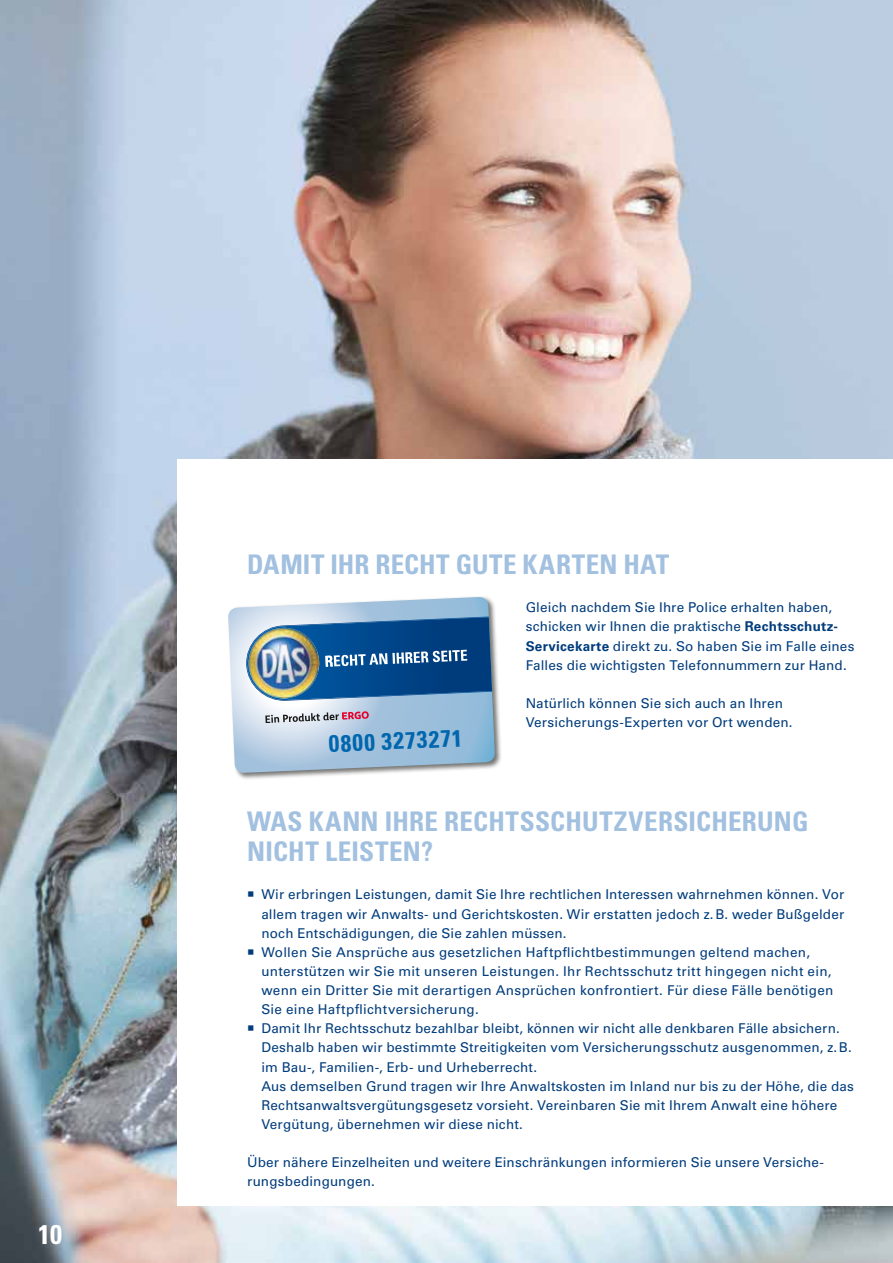
<style>
.page{position:relative;width:893px;height:1263px;background:#fff}
.page>*{position:absolute;margin:0;border:0;box-sizing:border-box;transform-origin:0 0}
.t1{font:700 condensed 27px/29.7px "Univers LT";letter-spacing:.01em;color:#a2c0df}
.t2{font:700 condensed 27px "Univers LT";color:#fff}
.t3{font:700 condensed 23.7px "Univers LT";color:#0066ae}
.t4{font:13.5px/19.2px "Univers LT";letter-spacing:.015em;color:#003c7c}
.s1{font-weight:700}
</style>
<div class="page">
<img style="left:0;top:0;width:893px;height:1263px">
<div style="left:178px;top:459px;width:715px;height:746px;background:#fff"></div>
<div style="left:227px;top:595px;width:275px;height:185px;background:#1a1a18;opacity:.6"></div>
<svg style="left:228px;top:597px;width:267px;height:176px;background:#b6cde0"></svg>
<svg style="left:265px;top:711px;width:104px;height:12px"></svg>
<img style="left:246px;top:616px;width:247px;height:86px">
<h1 class="t2" style="left:38px;top:1218px;width:25px">10</h1>
<h1 class="t1" style="left:247px;top:549px;width:424px">DAMIT IHR RECHT GUTE KARTEN HAT</h1>
<h2 class="t3" style="left:328px;top:729px;width:135px;rotate:-2deg">0800 3273271</h2>
<p class="t4" style="left:526px;top:598px;width:330px">Gleich nachdem Sie Ihre Police erhalten haben, schicken wir Ihnen die praktische <span class="s1">Rechtsschutz-Servicekarte</span> direkt zu. So haben Sie im Falle eines Falles die wichtigsten Telefonnummern zur Hand.</p>
<p class="t4" style="left:526px;top:694px;width:268px">Natürlich können Sie sich auch an Ihren<br>Versicherungs-Experten vor Ort wenden.</p>
<h1 class="t1" style="left:247px;top:807px;width:563px">WAS KANN IHRE RECHTSSCHUTZVERSICHERUNG<br>NICHT LEISTEN?</h1>
<p class="t4" style="left:261px;top:885px;width:584px;text-align:justify;text-indent:-14px">○ Wir erbringen Leistungen, damit Sie Ihre rechtlichen Interessen wahrnehmen können. Vor allem tragen wir Anwalts- und Gerichtskosten. Wir erstatten jedoch z.B. weder Bußgelder noch Entschädigungen, die Sie zahlen müssen.</p>
<p class="t4" style="left:261px;top:942px;width:574px;text-indent:-14px">○ Wollen Sie Ansprüche aus gesetzlichen Haftpflichtbestimmungen geltend machen, unterstützen wir Sie mit unseren Leistungen. Ihr Rechtsschutz tritt hingegen nicht ein, wenn ein Dritter Sie mit derartigen Ansprüchen konfrontiert. Für diese Fälle benötigen Sie eine Haftpflichtversicherung.</p>
<p class="t4" style="left:261px;top:1019px;width:594px;text-indent:-14px">○ Damit Ihr Rechtsschutz bezahlbar bleibt, können wir nicht alle denkbaren Fälle absichern.<br>Deshalb haben wir bestimmte Streitigkeiten vom Versicherungsschutz ausgenommen, z.B. im Bau-, Familien-, Erb- und Urheberrecht.<br>Aus demselben Grund tragen wir Ihre Anwaltskosten im Inland nur bis zu der Höhe, die das Rechtsanwaltsvergütungsgesetz vorsieht. Vereinbaren Sie mit Ihrem Anwalt eine höhere Vergütung, übernehmen wir diese nicht.</p>
<p class="t4" style="left:247px;top:1153px;width:578px">Über nähere Einzelheiten und weitere Einschränkungen informieren Sie unsere Versiche&shy;rungsbedingungen.</p>
</div>
